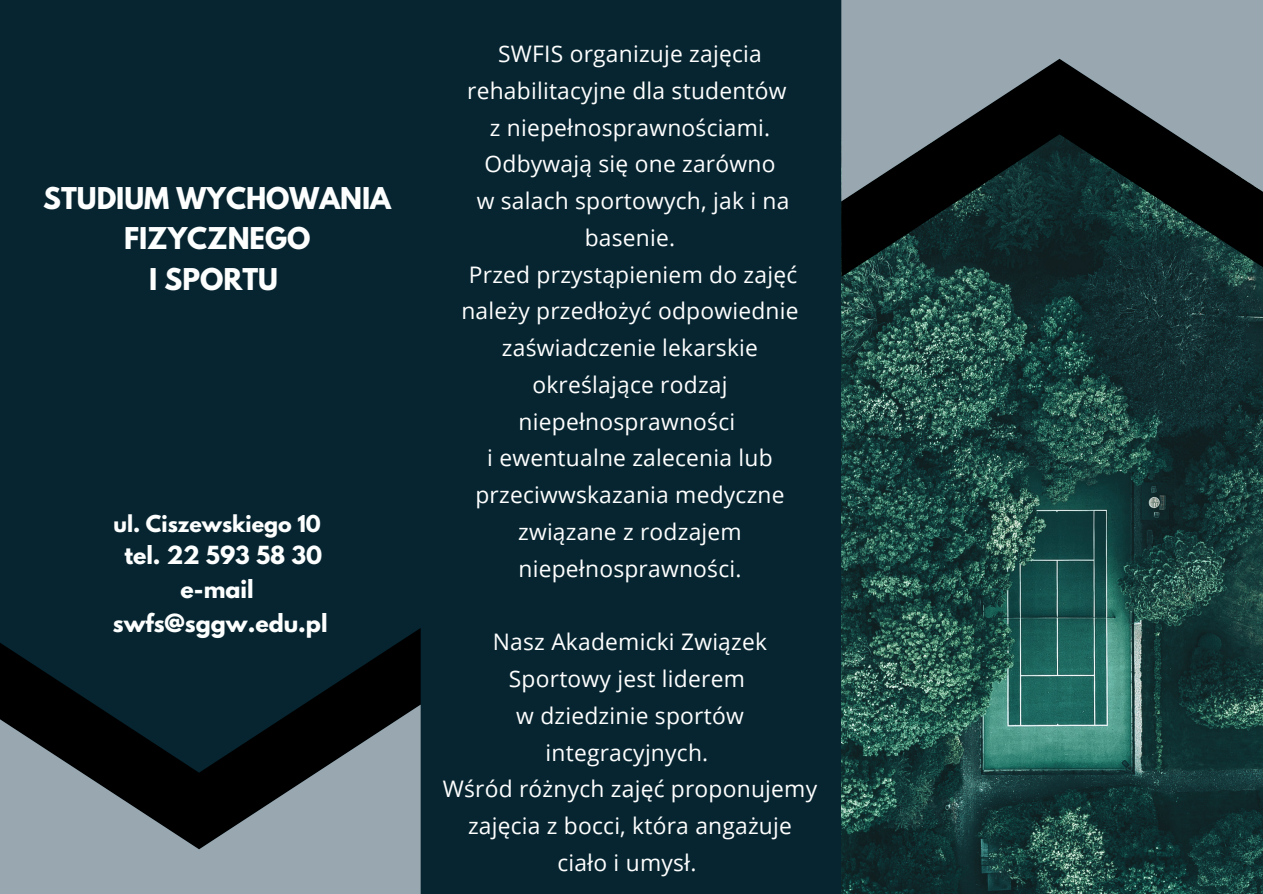
<style>
.page{position:relative;width:1263px;height:894px;background:#fff}
.page>*{position:absolute;margin:0;border:0;box-sizing:border-box;transform-origin:0 0}
.t1{font:700 26.55px/40.5px "League Spartan";color:#fdfefe;text-align:center}
.t2{font:22.8px/36.8px "Open Sans";letter-spacing:.01em;color:#fefefe;text-align:center}
.t3{font:700 22.05px/33.8px "League Spartan";color:#fdfefe;text-align:center}
.t4{font:700 20.55px "League Spartan";color:#fdfefe}
</style>
<div class="page">
<div style="left:0;top:0;width:1263px;height:893px;background:#062530"></div>
<img style="left:841px;top:277px;width:422px;height:616px">
<svg style="left:0;top:628px;width:421px;height:76px"></svg>
<svg style="left:0;top:704px;width:421px;height:189px;fill:#98a7b0"></svg>
<svg style="left:841px;top:201px;width:422px;height:76px"></svg>
<svg style="left:841px;top:0;width:422px;height:201px;fill:#98a7b0"></svg>
<p class="t1" style="left:43px;top:181px;width:349px">STUDIUM WYCHOWANIA<br>FIZYCZNEGO<br>I SPORTU</p>
<p class="t4" style="left:114px;top:513px;width:209px">ul. Ciszewskiego 10</p>
<p class="t3" style="left:113px;top:541px;width:216px">tel. 22 593 58 30 e-mail swfs@sggw.edu.pl</p>
<p class="t2" style="left:461px;top:35px;width:339px">SWFIS organizuje zajęcia rehabilitacyjne dla studentów<br>z niepełnosprawnościami.<br>Odbywają się one zarówno<br>w salach sportowych, jak i na basenie.<br>Przed przystąpieniem do zajęć należy przedłożyć odpowiednie zaświadczenie lekarskie określające rodzaj niepełnosprawności<br>i ewentualne zalecenia lub przeciwwskazania medyczne związane z rodzajem niepełnosprawności.</p>
<p class="t2" style="left:443px;top:623px;width:376px">Nasz Akademicki Związek<br>Sportowy jest liderem<br>w dziedzinie sportów integracyjnych.<br>Wśród różnych zajęć proponujemy zajęcia z bocci, która angażuje ciało i umysł.</p>
</div>
